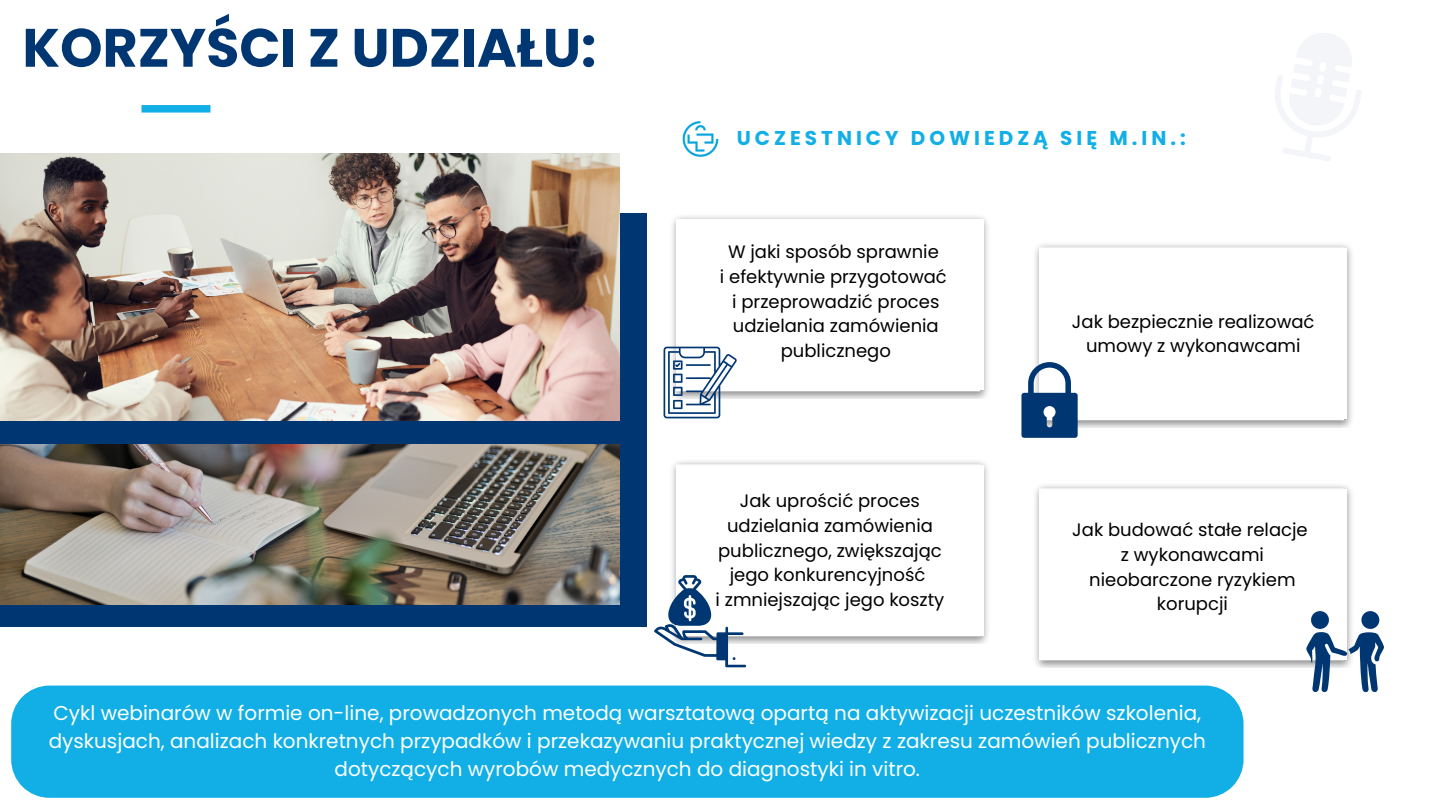
<style>
.page{position:relative;width:1440px;height:810px;background:#fff}
.page>*{position:absolute;margin:0;border:0;box-sizing:border-box;transform-origin:0 0}
.t1{font:700 54px "Poppins";color:#003772}
.t2{font:20px/27.8px "Poppins";color:#fff;text-align:center}
.t3{font:700 20px "Poppins";letter-spacing:.2em;color:#11afe6}
.t4{font:18px/24.8px "Poppins";color:#000;text-align:center}
</style>
<div class="page">
<div style="left:141px;top:105px;width:69px;height:8px;background:#11afe6"></div>
<div style="left:0;top:213px;width:647px;height:414px;background:#003772"></div>
<img style="left:0;top:445px;width:620px;height:160px">
<img style="left:0;top:154px;width:620px;height:267px">
<img style="left:669px;top:216px;width:319px;height:182px">
<div style="left:677px;top:220px;width:307px;height:170px;background:#fff"></div>
<img style="left:1035px;top:244px;width:317px;height:183px">
<div style="left:1040px;top:248px;width:307px;height:171px;background:#fff"></div>
<svg style="left:1275px;top:33px;width:86px;height:128px"></svg>
<img style="left:682px;top:121px;width:37px;height:36px">
<img style="left:672px;top:461px;width:316px;height:183px">
<div style="left:677px;top:465px;width:307px;height:170px;background:#fff"></div>
<img style="left:1035px;top:485px;width:317px;height:183px">
<div style="left:1040px;top:489px;width:307px;height:170px;background:#fff"></div>
<svg style="left:1021px;top:362px;width:57px;height:76px"></svg>
<svg style="left:1306px;top:611px;width:78px;height:81px"></svg>
<svg style="left:654px;top:575px;width:92px;height:92px"></svg>
<svg style="left:664px;top:347px;width:73px;height:71px"></svg>
<div style="left:11px;top:686px;width:1233px;height:112px;background:#11afe6"></div>
<p class="t1" style="left:22px;top:10px;width:575px">KORZYŚCI Z UDZIAŁU:</p>
<p class="t3" style="left:737px;top:124px;width:450px">UCZESTNICY DOWIEDZĄ SIĘ M.IN.:</p>
<p class="t4" style="left:728px;top:239px;width:212px">W jaki sposób sprawnie</p>
<p class="t4" style="left:720px;top:264px;width:228px">i efektywnie przygotować</p>
<p class="t4" style="left:732px;top:289px;width:209px">i przeprowadzić proces udzielania zamówienia publicznego</p>
<p class="t4" style="left:718px;top:488px;width:225px">Jak uprościć proces udzielania zamówienia publicznego, zwiększając jego konkurencyjność</p>
<p class="t4" style="left:716px;top:587px;width:230px">i zmniejszając jego koszty</p>
<p class="t4" style="left:1072px;top:309px;width:244px">Jak bezpiecznie realizować umowy z wykonawcami</p>
<p class="t4" style="left:1072px;top:517px;width:237px">Jak budować stałe relacje</p>
<p class="t4" style="left:1089px;top:542px;width:208px">z wykonawcami nieobarczone ryzykiem korupcji</p>
<p class="t2" style="left:49px;top:699px;width:1159px">Cykl webinarów w formie on-line, prowadzonych metodą warsztatową opartą na aktywizacji uczestników szkolenia, dyskusjach, analizach konkretnych przypadków i przekazywaniu praktycznej wiedzy z zakresu zamówień publicznych dotyczących wyrobów medycznych do diagnostyki in vitro.</p>
</div>
